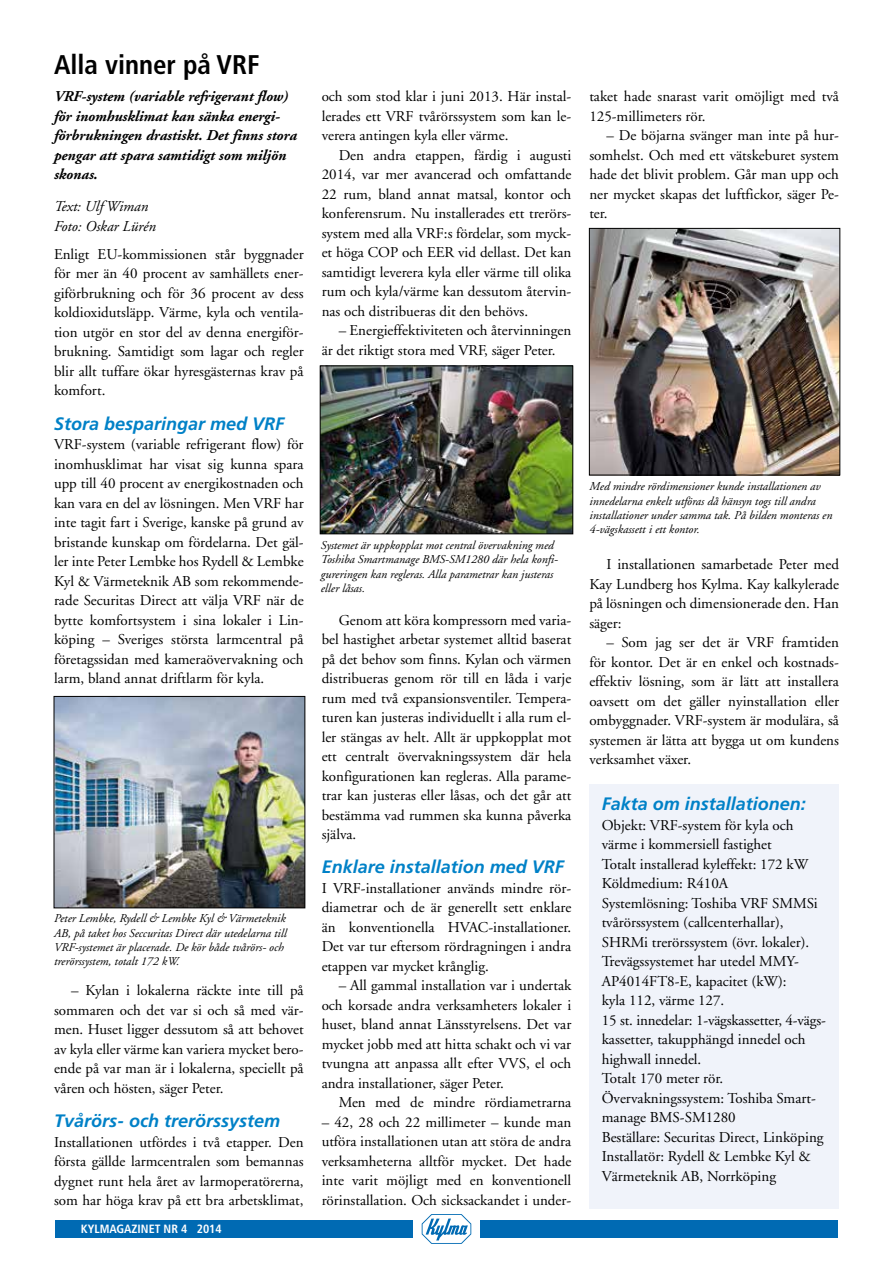
<style>
.page{position:relative;width:893px;height:1263px;background:#fff}
.page>*{position:absolute;margin:0;border:0;box-sizing:border-box;transform-origin:0 0}
.t1{font:700 condensed 27px "Frutiger LT";color:#000}
.t2{font:italic 700 18px "Frutiger LT";color:#0081c7}
.t3{font:15px/19.5px "Adobe Garamond LT";color:#000;text-align:justify}
.t4{font:italic 700 15px/19.5px "Adobe Garamond LT";color:#000}
.t5{font:italic 15px/19.5px "Adobe Garamond LT";color:#000}
.t6{font:italic 12px/14.4px "Adobe Garamond LT";color:#000}
.t7{font:700 condensed 12px "Frutiger LT";color:#fff}
</style>
<div class="page">
<div style="left:480px;top:1220px;width:358px;height:17px;background:#006ab3"></div>
<svg style="left:422px;top:1214px;width:49px;height:30px"></svg>
<div style="left:55px;top:1220px;width:357px;height:17px;background:#006ab3"></div>
<div style="left:590px;top:784px;width:249px;height:425px;background:#f0f3fa"></div>
<img style="left:322px;top:368px;width:249px;height:164px">
<div style="left:320px;top:366px;width:253px;height:168px;border:1px solid #000"></div>
<img style="left:591px;top:230px;width:247px;height:243px">
<div style="left:589px;top:228px;width:251px;height:247px;border:1px solid #000"></div>
<img style="left:56px;top:698px;width:247px;height:208px">
<div style="left:54px;top:696px;width:251px;height:212px;border:1px solid #000"></div>
<h1 class="t1" style="left:54px;top:49px;width:207px">Alla vinner på VRF</h1>
<p class="t4" style="left:54px;top:87px;width:244px">VRF-system (variable refrigerant flow) för inomhusklimat kan sänka energi&shy;förbrukningen drastiskt. Det finns stora pengar att spara samtidigt som miljön skonas.</p>
<p class="t5" style="left:54px;top:197px;width:103px">Text: Ulf Wiman<br>Foto: Oskar Lürén</p>
<p class="t3" style="left:54px;top:245px;width:251px">Enligt EU-kommissionen står byggnader för mer än 40 procent av samhällets ener&shy;giförbrukning och för 36 procent av dess koldioxidutsläpp. Värme, kyla och ventila&shy;tion utgör en stor del av denna energiför&shy;brukning. Samtidigt som lagar och regler blir allt tuffare ökar hyresgästernas krav på komfort.</p>
<p class="t2" style="left:54px;top:413px;width:232px">Stora besparingar med VRF</p>
<p class="t3" style="left:54px;top:435px;width:251px">VRF-system (variable refrigerant flow) för inomhusklimat har visat sig kunna spara upp till 40 procent av energikostnaden och kan vara en del av lösningen. Men VRF har inte tagit fart i Sverige, kanske på grund av bristande kunskap om fördelarna. Det gäl&shy;ler inte Peter Lembke hos Rydell &amp; Lembke Kyl &amp; Värmeteknik AB som rekommende&shy;rade Securitas Direct att välja VRF när de bytte komfortsystem i sina lokaler i Lin&shy;köping – Sveriges största larmcentral på företagssidan med kameraövervakning och larm, bland annat driftlarm för kyla.</p>
<p class="t6" style="left:54px;top:912px;width:234px">Peter Lembke, Rydell &amp; Lembke Kyl &amp; Värmeteknik AB, på taket hos Seccuritas Direct där utedelarna till VRF-systemet är placerade. De kör både tvårörs- och trerörssystem, totalt 172 kW.</p>
<p class="t3" style="left:54px;top:981px;width:251px;text-indent:17px">– Kylan i lokalerna räckte inte till på sommaren och det var si och så med vär&shy;men. Huset ligger dessutom så att behovet av kyla eller värme kan variera mycket bero&shy;ende på var man är i lokalerna, speciellt på våren och hösten, säger Peter.</p>
<p class="t2" style="left:54px;top:1110px;width:228px">Tvårörs- och trerörssystem</p>
<p class="t3" style="left:54px;top:1132px;width:251px">Installationen utfördes i två etapper. Den första gällde larmcentralen som bemannas dygnet runt hela året av larmoperatörerna, som har höga krav på ett bra arbetsklimat,</p>
<p class="t7" style="left:81px;top:1222px;width:142px">KYLMAGAZINET NR 4 2014</p>
<p class="t3" style="left:322px;top:87px;width:251px">och som stod klar i juni 2013. Här instal&shy;lerades ett VRF tvårörssystem som kan le&shy;verera antingen kyla eller värme.</p>
<p class="t3" style="left:322px;top:146px;width:251px;text-indent:17px">Den andra etappen, färdig i augusti 2014, var mer avancerad och omfattande 22 rum, bland annat matsal, kontor och konferensrum. Nu installerades ett trerörs&shy;system med alla VRF:s fördelar, som myck&shy;et höga COP och EER vid dellast. Det kan samtidigt leverera kyla eller värme till olika rum och kyla/värme kan dessutom återvin&shy;nas och distribueras dit den behövs.</p>
<p class="t3" style="left:322px;top:321px;width:251px;text-indent:17px">– Energieffektiviteten och återvinningen är det riktigt stora med VRF, säger Peter.</p>
<p class="t6" style="left:321px;top:538px;width:239px">Systemet är uppkopplat mot central övervakning med Toshiba Smartmanage BMS-SM1280 där hela konfi&shy;gureringen kan regleras. Alla parametrar kan justeras eller låsas.</p>
<p class="t3" style="left:322px;top:610px;width:251px;text-indent:17px">Genom att köra kompressorn med varia&shy;bel hastighet arbetar systemet alltid baserat på det behov som finns. Kylan och värmen distribueras genom rör till en låda i varje rum med två expansionsventiler. Tempera&shy;turen kan justeras individuellt i alla rum el&shy;ler stängas av helt. Allt är uppkopplat mot ett centralt övervakningssystem där hela konfigurationen kan regleras. Alla parame&shy;trar kan justeras eller låsas, och det går att bestämma vad rummen ska kunna påverka själva.</p>
<p class="t2" style="left:322px;top:857px;width:244px">Enklare installation med VRF</p>
<p class="t3" style="left:322px;top:879px;width:251px">I VRF-installationer används mindre rör&shy;diametrar och de är generellt sett enklare än konventionella HVAC-installationer.<br>Det var tur eftersom rördragningen i andra etappen var mycket krånglig.</p>
<p class="t3" style="left:322px;top:976px;width:251px;text-indent:17px">– All gammal installation var i undertak och korsade andra verksamheters lokaler i huset, bland annat Länsstyrelsens. Det var mycket jobb med att hitta schakt och vi var tvungna att anpassa allt efter VVS, el och andra installationer, säger Peter.</p>
<p class="t3" style="left:339px;top:1093px;width:234px">Men med de mindre rördiametrarna</p>
<p class="t3" style="left:322px;top:1113px;width:251px">– 42, 28 och 22 millimeter – kunde man utföra installationen utan att störa de andra verksamheterna alltför mycket. Det hade inte varit möjligt med en konventionell rörinstallation. Och sicksackandet i under-</p>
<p class="t3" style="left:589px;top:87px;width:251px">taket hade snarast varit omöjligt med två<br>125-millimeters rör.</p>
<p class="t3" style="left:589px;top:126px;width:251px;text-indent:17px">– De böjarna svänger man inte på hur&shy;somhelst. Och med ett vätskeburet system hade det blivit problem. Går man upp och ner mycket skapas det luftfickor, säger Pe&shy;ter.</p>
<p class="t6" style="left:590px;top:480px;width:244px">Med mindre rördimensioner kunde installationen av innedelarna enkelt utföras då hänsyn togs till andra installationer under samma tak. På bilden monteras en 4-vägskassett i ett kontor.</p>
<p class="t3" style="left:589px;top:555px;width:251px;text-indent:17px">I installationen samarbetade Peter med Kay Lundberg hos Kylma. Kay kalkylerade på lösningen och dimensionerade den. Han säger:</p>
<p class="t3" style="left:589px;top:633px;width:251px;text-indent:17px">– Som jag ser det är VRF framtiden för kontor. Det är en enkel och kostnads&shy;effektiv lösning, som är lätt att installera oavsett om det gäller nyinstallation eller ombyggnader. VRF-system är modulära, så systemen är lätta att bygga ut om kundens verksamhet växer.</p>
<p class="t2" style="left:602px;top:793px;width:206px">Fakta om installationen:</p>
<p class="t3" style="left:602px;top:815px;width:226px;text-align:left">Objekt: VRF-system för kyla och värme i kommersiell fastighet<br>Totalt installerad kyleffekt: 172 kW<br>Köldmedium: R410A<br>Systemlösning: Toshiba VRF SMMSi tvårörssystem (callcenterhallar),<br>SHRMi trerörssystem (övr. lokaler).<br>Trevägssystemet har utedel MMY-<br>AP4014FT8-E, kapacitet (kW):<br>kyla 112, värme 127.<br>15 st. innedelar: 1-vägskassetter, 4-vägs&shy;kassetter, takupphängd innedel och highwall innedel.<br>Totalt 170 meter rör.<br>Övervakningssystem: Toshiba Smart&shy;manage BMS-SM1280<br>Beställare: Securitas Direct, Linköping<br>Installatör: Rydell &amp; Lembke Kyl &amp;<br>Värmeteknik AB, Norrköping</p>
</div>
